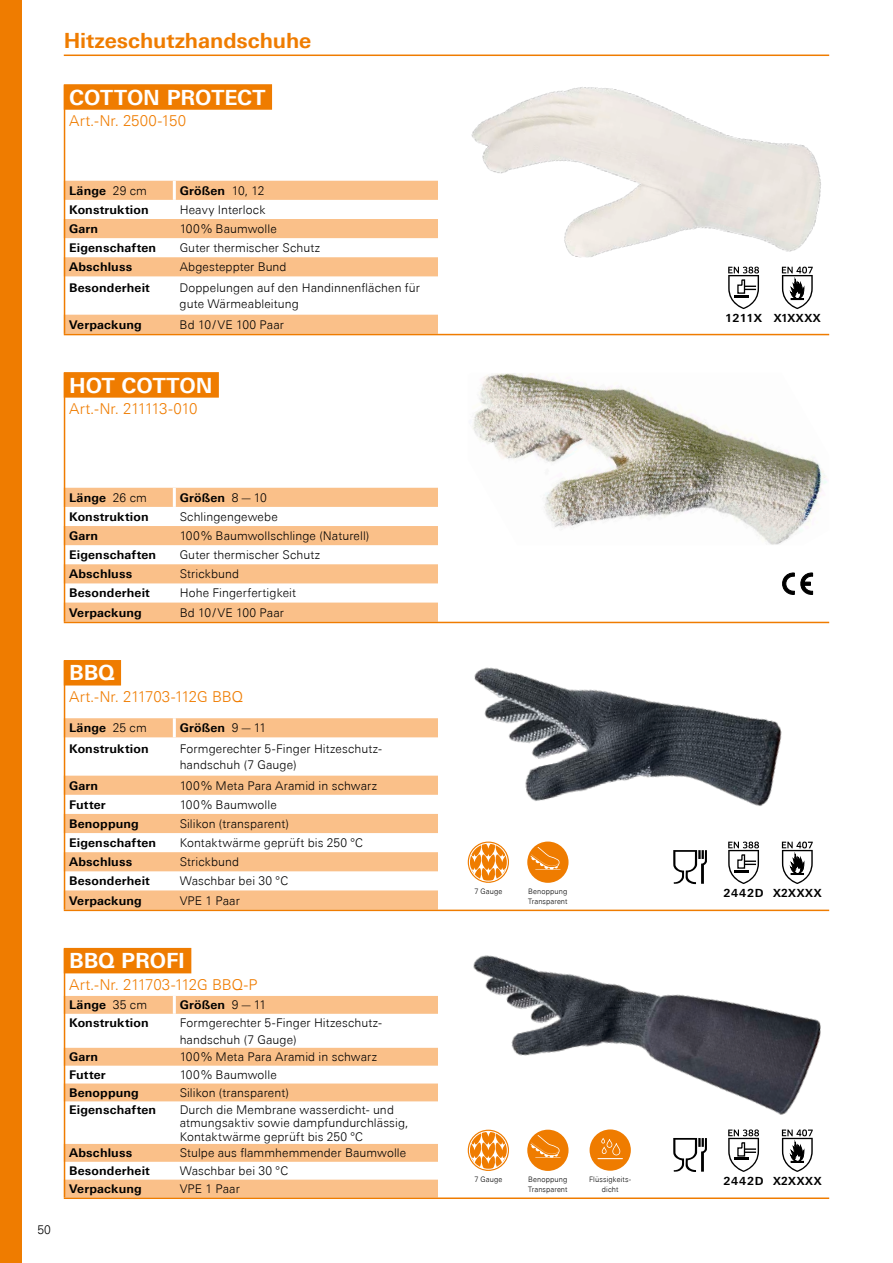
<style>
.page{position:relative;width:893px;height:1263px;background:#fff}
.page>*{position:absolute;margin:0;border:0;box-sizing:border-box;transform-origin:0 0}
.t1{font:700 21px "Univers Next Pro";letter-spacing:-.005em;color:#fff}
.t2{font:700 21px "Univers Next Pro";letter-spacing:-.005em;color:#ef7c00}
.t3{font:300 15px "Univers Next Pro";letter-spacing:-.01em;color:#ef7c00}
.t4{font:300 15px "Univers Next Pro";letter-spacing:-.04em;color:#ef7c00}
.t5{font:300 15px "Univers Next Pro";letter-spacing:.01em;color:#ef7c00}
.t6{font:300 12px/16.5px "Univers Next Pro";letter-spacing:.01em;color:#000}
.t7{font:700 12px "Univers Next Pro";letter-spacing:.015em;color:#000}
.t8{font:700 11.25px "Univers Next Pro";letter-spacing:.055em;color:#000}
.t9{font:700 11.25px "Univers Next Pro";letter-spacing:.055em;color:#000;scale:.95 1}
.t10{font:300 7.5px/10.5px "Univers Next Pro";letter-spacing:.015em;color:#000}
.s1{font-weight:300}
</style>
<div class="page">
<hr style="left:64px;top:55px;width:765px;height:1px;background:#ef7c00">
<div style="left:0;top:0;width:21px;height:1263px;background:#ef7c00"></div>
<svg style="left:65px;top:718px;width:373px;height:191px"></svg>
<div style="left:65px;top:776px;width:373px;height:19px;background:#fac089"></div>
<hr style="left:173px;top:718px;width:3px;height:19px;background:#fff">
<img style="left:474px;top:667px;width:308px;height:139px">
<img style="left:473px;top:955px;width:348px;height:160px">
<hr style="left:64px;top:909px;width:765px;height:2px;background:#ef7c00">
<div style="left:64px;top:660px;width:57px;height:25px;background:#ef7c00"></div>
<hr style="left:64px;top:661px;width:1px;height:248px;background:#ef7c00">
<svg style="left:65px;top:996px;width:373px;height:201px"></svg>
<div style="left:65px;top:1048px;width:373px;height:18px;background:#fac089"></div>
<hr style="left:173px;top:996px;width:3px;height:18px;background:#fff">
<hr style="left:64px;top:1197px;width:765px;height:2px;background:#ef7c00">
<div style="left:64px;top:948px;width:127px;height:25px;background:#ef7c00"></div>
<hr style="left:64px;top:949px;width:1px;height:248px;background:#ef7c00">
<svg style="left:728px;top:841px;width:31px;height:43px"></svg>
<svg style="left:728px;top:267px;width:31px;height:42px"></svg>
<svg style="left:782px;top:841px;width:31px;height:43px"></svg>
<svg style="left:782px;top:267px;width:31px;height:42px"></svg>
<svg style="left:728px;top:1129px;width:31px;height:43px"></svg>
<svg style="left:782px;top:1129px;width:31px;height:43px"></svg>
<svg style="left:65px;top:488px;width:373px;height:134px"></svg>
<div style="left:65px;top:526px;width:373px;height:19px;background:#fac089"></div>
<hr style="left:173px;top:488px;width:3px;height:19px;background:#fff">
<svg style="left:65px;top:181px;width:373px;height:153px"></svg>
<div style="left:65px;top:219px;width:373px;height:19px;background:#fac089"></div>
<hr style="left:173px;top:181px;width:3px;height:19px;background:#fff">
<img style="left:472px;top:373px;width:355px;height:172px">
<img style="left:471px;top:87px;width:350px;height:170px">
<hr style="left:64px;top:622px;width:765px;height:1px;background:#ef7c00">
<hr style="left:64px;top:334px;width:765px;height:1px;background:#ef7c00">
<div style="left:64px;top:372px;width:155px;height:26px;background:#ef7c00"></div>
<div style="left:64px;top:84px;width:208px;height:26px;background:#ef7c00"></div>
<hr style="left:64px;top:373px;width:1px;height:249px;background:#ef7c00">
<hr style="left:64px;top:85px;width:1px;height:249px;background:#ef7c00">
<svg style="left:782px;top:573px;width:12px;height:22px"></svg>
<svg style="left:800px;top:573px;width:13px;height:22px"></svg>
<svg style="left:673px;top:1138px;width:34px;height:34px"></svg>
<svg style="left:673px;top:850px;width:34px;height:34px"></svg>
<svg style="left:468px;top:844px;width:40px;height:38px"></svg>
<div style="left:468px;top:841px;width:41px;height:42px;border:2px solid #ef7c00;border-radius:50%"></div>
<div style="left:469px;top:843px;width:38px;height:38px;border:1px solid #fff;border-radius:50%"></div>
<svg style="left:468px;top:1130px;width:40px;height:40px"></svg>
<div style="left:468px;top:1130px;width:41px;height:41px;border:2px solid #ef7c00;border-radius:50%"></div>
<div style="left:469px;top:1131px;width:38px;height:38px;border:1px solid #fff;border-radius:50%"></div>
<div style="left:527px;top:841px;width:41px;height:42px;background:#ef7c00;border-radius:50%"></div>
<svg style="left:530px;top:847px;width:30px;height:23px"></svg>
<div style="left:527px;top:1130px;width:41px;height:41px;background:#ef7c00;border-radius:50%"></div>
<svg style="left:530px;top:1135px;width:30px;height:23px"></svg>
<div style="left:590px;top:1129px;width:41px;height:42px;background:#ef7c00;border-radius:50%"></div>
<svg style="left:598px;top:1138px;width:25px;height:21px"></svg>
<h1 class="t2" style="left:64px;top:28px;width:249px">Hitzeschutzhandschuhe</h1>
<h1 class="t1" style="left:69px;top:85px;width:198px">COTTON PROTECT</h1>
<p class="t5" style="left:69px;top:112px;width:118px">Art.-Nr. 2500-150</p>
<p class="t7" style="left:69px;top:183px;width:79px">Länge <span class="s1">29 cm</span></p>
<p class="t7" style="left:180px;top:183px;width:86px">Größen <span class="s1">10, 12</span></p>
<p class="t7" style="left:69px;top:202px;width:81px">Konstruktion</p>
<p class="t6" style="left:180px;top:201px;width:87px">Heavy Interlock</p>
<p class="t7" style="left:69px;top:222px;width:31px">Garn</p>
<p class="t6" style="left:180px;top:220px;width:99px">100% Baumwolle</p>
<p class="t7" style="left:69px;top:241px;width:89px">Eigenschaften</p>
<p class="t6" style="left:180px;top:240px;width:142px">Guter thermischer Schutz</p>
<p class="t7" style="left:69px;top:260px;width:65px">Abschluss</p>
<p class="t6" style="left:180px;top:259px;width:108px">Abgesteppter Bund</p>
<p class="t7" style="left:69px;top:280px;width:82px">Besonderheit</p>
<p class="t6" style="left:180px;top:279px;width:242px">Doppelungen auf den Handinnenflächen für gute Wärmeableitung</p>
<p class="t7" style="left:69px;top:317px;width:74px">Verpackung</p>
<p class="t6" style="left:180px;top:316px;width:106px">Bd 10/VE 100 Paar</p>
<h1 class="t1" style="left:69px;top:372px;width:145px">HOT COTTON</h1>
<p class="t4" style="left:69px;top:400px;width:130px">Art.-Nr. 211113-010</p>
<p class="t6" style="left:37px;top:1221px;width:15px">50</p>
<p class="t7" style="left:69px;top:490px;width:79px">Länge <span class="s1">26 cm</span></p>
<p class="t7" style="left:180px;top:490px;width:89px">Größen <span class="s1">8—10</span></p>
<p class="t7" style="left:69px;top:509px;width:81px">Konstruktion</p>
<p class="t6" style="left:180px;top:508px;width:100px">Schlingengewebe</p>
<p class="t7" style="left:69px;top:529px;width:31px">Garn</p>
<p class="t6" style="left:180px;top:527px;width:191px">100% Baumwollschlinge (Naturell)</p>
<p class="t7" style="left:69px;top:548px;width:89px">Eigenschaften</p>
<p class="t6" style="left:180px;top:547px;width:142px">Guter thermischer Schutz</p>
<p class="t7" style="left:69px;top:567px;width:65px">Abschluss</p>
<p class="t6" style="left:180px;top:566px;width:61px">Strickbund</p>
<p class="t7" style="left:69px;top:586px;width:82px">Besonderheit</p>
<p class="t6" style="left:180px;top:585px;width:118px">Hohe Fingerfertigkeit</p>
<p class="t7" style="left:69px;top:605px;width:74px">Verpackung</p>
<p class="t6" style="left:180px;top:604px;width:106px">Bd 10/VE 100 Paar</p>
<h1 class="t1" style="left:69px;top:660px;width:47px">BBQ</h1>
<p class="t3" style="left:69px;top:688px;width:175px">Art.-Nr. 211703-112G BBQ</p>
<p class="t7" style="left:69px;top:721px;width:79px">Länge <span class="s1">25 cm</span></p>
<p class="t7" style="left:180px;top:721px;width:88px">Größen <span class="s1">9—11</span></p>
<p class="t7" style="left:69px;top:741px;width:81px">Konstruktion</p>
<p class="t6" style="left:180px;top:740px;width:203px">Formgerechter 5-Finger Hitzeschutz&shy;handschuh (7 Gauge)</p>
<p class="t7" style="left:69px;top:778px;width:31px">Garn</p>
<p class="t6" style="left:180px;top:777px;width:199px">100% Meta Para Aramid in schwarz</p>
<p class="t7" style="left:69px;top:797px;width:38px">Futter</p>
<p class="t6" style="left:180px;top:796px;width:99px">100% Baumwolle</p>
<p class="t7" style="left:69px;top:816px;width:71px">Benoppung</p>
<p class="t6" style="left:180px;top:815px;width:111px">Silikon (transparent)</p>
<p class="t7" style="left:69px;top:836px;width:89px">Eigenschaften</p>
<p class="t6" style="left:180px;top:834px;width:185px">Kontaktwärme geprüft bis 250 °C</p>
<p class="t7" style="left:69px;top:855px;width:65px">Abschluss</p>
<p class="t6" style="left:180px;top:854px;width:61px">Strickbund</p>
<p class="t7" style="left:69px;top:874px;width:82px">Besonderheit</p>
<p class="t6" style="left:180px;top:873px;width:110px">Waschbar bei 30 °C</p>
<p class="t7" style="left:69px;top:893px;width:74px">Verpackung</p>
<p class="t6" style="left:180px;top:892px;width:62px">VPE 1 Paar</p>
<h1 class="t1" style="left:69px;top:948px;width:117px">BBQ PROFI</h1>
<p class="t3" style="left:69px;top:976px;width:190px">Art.-Nr. 211703-112G BBQ-P</p>
<p class="t7" style="left:69px;top:998px;width:80px">Länge <span class="s1">35 cm</span></p>
<p class="t7" style="left:180px;top:998px;width:88px">Größen <span class="s1">9—11</span></p>
<p class="t7" style="left:69px;top:1015px;width:81px">Konstruktion</p>
<p class="t6" style="left:180px;top:1014px;width:203px">Formgerechter 5-Finger Hitzeschutz&shy;handschuh (7 Gauge)</p>
<p class="t7" style="left:69px;top:1050px;width:31px">Garn</p>
<p class="t6" style="left:180px;top:1049px;width:199px">100% Meta Para Aramid in schwarz</p>
<p class="t7" style="left:69px;top:1068px;width:38px">Futter</p>
<p class="t6" style="left:180px;top:1066px;width:99px">100% Baumwolle</p>
<p class="t7" style="left:69px;top:1085px;width:71px">Benoppung</p>
<p class="t6" style="left:180px;top:1084px;width:111px">Silikon (transparent)</p>
<p class="t7" style="left:69px;top:1102px;width:89px">Eigenschaften</p>
<p class="t6" style="left:180px;top:1102px;width:230px;line-height:13.5px">Durch die Membrane wasserdicht- und atmungsaktiv sowie dampfundurchlässig,<br>Kontaktwärme geprüft bis 250 °C</p>
<p class="t7" style="left:69px;top:1146px;width:65px">Abschluss</p>
<p class="t6" style="left:180px;top:1145px;width:228px">Stulpe aus flammhemmender Baumwolle</p>
<p class="t7" style="left:69px;top:1164px;width:82px">Besonderheit</p>
<p class="t6" style="left:180px;top:1163px;width:110px">Waschbar bei 30 °C</p>
<p class="t7" style="left:69px;top:1181px;width:74px">Verpackung</p>
<p class="t6" style="left:180px;top:1180px;width:62px">VPE 1 Paar</p>
<p class="t10" style="left:474px;top:886px;width:30px">7 Gauge</p>
<p class="t10" style="left:528px;top:886px;width:41px">Benoppung<br>Transparent</p>
<p class="t10" style="left:474px;top:1174px;width:30px">7 Gauge</p>
<p class="t10" style="left:528px;top:1174px;width:41px">Benoppung<br>Transparent</p>
<p class="t10" style="left:589px;top:1174px;width:44px;text-align:center">Flüssigkeits&shy;dicht</p>
<p class="t8" style="left:725px;top:311px;width:38px">1211X</p>
<p class="t9" style="left:774px;top:311px;width:51px">X1XXXX</p>
<p class="t8" style="left:723px;top:886px;width:42px">2442D</p>
<p class="t9" style="left:773px;top:886px;width:53px">X2XXXX</p>
<p class="t8" style="left:723px;top:1174px;width:100px">2442D X2XXXX</p>
</div>
